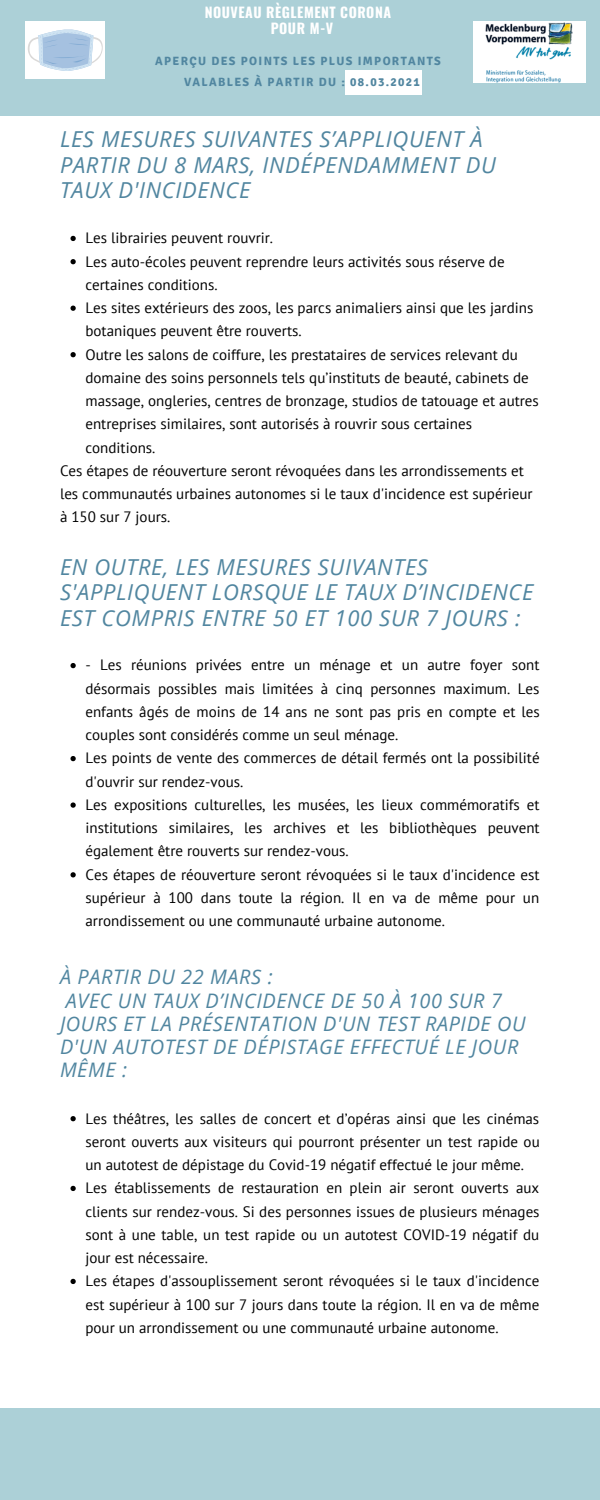
<style>
.page{position:relative;width:600px;height:1500px;background:#acd0d7}
.page>*{position:absolute;margin:0;border:0;box-sizing:border-box;transform-origin:0 0}
.t1{font:italic 22px/25.5px "Open Sans";letter-spacing:.03em;color:#5186a0}
.t2{font:italic 20px/23.2px "Open Sans";letter-spacing:.03em;color:#5186a0}
.t3{font:15px/23.2px "PT Sans";color:#000;text-align:justify}
.t4{font:700 14px "Oswald";letter-spacing:.035em;color:#fff}
.t5{font:700 12px "Signika";letter-spacing:.11em;color:#5186a0}
</style>
<div class="page">
<div style="left:0;top:116px;width:600px;height:1292px;background:#fff"></div>
<div style="left:346px;top:70px;width:76px;height:25px;background:#fff"></div>
<img style="left:473px;top:22px;width:112px;height:61px">
<div style="left:25px;top:22px;width:80px;height:57px;background:#fff"></div>
<svg style="left:28px;top:30px;width:75px;height:41px"></svg>
<svg style="left:70px;top:236px;width:6px;height:5px"></svg>
<svg style="left:70px;top:259px;width:6px;height:5px"></svg>
<svg style="left:70px;top:306px;width:6px;height:5px"></svg>
<svg style="left:70px;top:352px;width:6px;height:5px"></svg>
<svg style="left:70px;top:663px;width:6px;height:5px"></svg>
<svg style="left:70px;top:756px;width:6px;height:5px"></svg>
<svg style="left:70px;top:802px;width:6px;height:6px"></svg>
<svg style="left:70px;top:872px;width:6px;height:5px"></svg>
<svg style="left:70px;top:1116px;width:6px;height:5px"></svg>
<svg style="left:70px;top:1186px;width:6px;height:5px"></svg>
<svg style="left:70px;top:1279px;width:6px;height:5px"></svg>
<p class="t4" style="left:205px;top:2px;width:188px">NOUVEAU RÈGLEMENT CORONA</p>
<p class="t4" style="left:271px;top:17px;width:64px">POUR M-V</p>
<p class="t5" style="left:155px;top:54px;width:287px">APERÇU DES POINTS LES PLUS IMPORTANTS</p>
<p class="t5" style="left:184px;top:75px;width:237px">VALABLES À PARTIR DU : 08.03.2021</p>
<p class="t1" style="left:60px;top:126px;width:438px">LES MESURES SUIVANTES S’APPLIQUENT À<br>PARTIR DU 8 MARS, INDÉPENDAMMENT DU<br>TAUX D'INCIDENCE</p>
<p class="t3" style="left:86px;top:226px;width:189px">Les librairies peuvent rouvrir.</p>
<p class="t3" style="left:86px;top:249px;width:421px">Les auto-écoles peuvent reprendre leurs activités sous réserve de certaines conditions.</p>
<p class="t3" style="left:86px;top:296px;width:449px">Les sites extérieurs des zoos, les parcs animaliers ainsi que les jardins botaniques peuvent être rouverts.</p>
<p class="t3" style="left:86px;top:342px;width:455px;text-align:left">Outre les salons de coiffure, les prestataires de services relevant du domaine des soins personnels tels qu’instituts de beauté, cabinets de massage, ongleries, centres de bronzage, studios de tatouage et autres entreprises similaires, sont autorisés à rouvrir sous certaines conditions.</p>
<p class="t3" style="left:60px;top:459px;width:474px;text-align:left">Ces étapes de réouverture seront révoquées dans les arrondissements et les communautés urbaines autonomes si le taux d'incidence est supérieur à 150 sur 7 jours.</p>
<p class="t1" style="left:60px;top:553px;width:475px">EN OUTRE, LES MESURES SUIVANTES<br>S'APPLIQUENT LORSQUE LE TAUX D’INCIDENCE<br>EST COMPRIS ENTRE 50 ET 100 SUR 7 JOURS :</p>
<p class="t3" style="left:86px;top:653px;width:456px">- Les réunions privées entre un ménage et un autre foyer sont désormais possibles mais limitées à cinq personnes maximum. Les enfants âgés de moins de 14 ans ne sont pas pris en compte et les couples sont considérés comme un seul ménage.</p>
<p class="t3" style="left:86px;top:746px;width:456px">Les points de vente des commerces de détail fermés ont la possibilité d'ouvrir sur rendez-vous.</p>
<p class="t3" style="left:86px;top:793px;width:456px">Les expositions culturelles, les musées, les lieux commémoratifs et institutions similaires, les archives et les bibliothèques peuvent également être rouverts sur rendez-vous.</p>
<p class="t3" style="left:86px;top:863px;width:455px">Ces étapes de réouverture seront révoquées si le taux d'incidence est supérieur à 100 dans toute la région. Il en va de même pour un arrondissement ou une communauté urbaine autonome.</p>
<p class="t2" style="left:60px;top:965px;width:214px">À PARTIR DU 22 MARS :</p>
<p class="t2" style="left:60px;top:988px;width:467px">AVEC UN TAUX D’INCIDENCE DE 50 À 100 SUR 7<br>JOURS ET LA PRÉSENTATION D'UN TEST RAPIDE OU D'UN AUTOTEST DE DÉPISTAGE EFFECTUÉ LE JOUR MÊME :</p>
<p class="t3" style="left:86px;top:1106px;width:456px">Les théâtres, les salles de concert et d’opéras ainsi que les cinémas seront ouverts aux visiteurs qui pourront présenter un test rapide ou un autotest de dépistage du Covid-19 négatif effectué le jour même.</p>
<p class="t3" style="left:86px;top:1176px;width:456px">Les établissements de restauration en plein air seront ouverts aux clients sur rendez-vous. Si des personnes issues de plusieurs ménages sont à une table, un test rapide ou un autotest COVID-19 négatif du jour est nécessaire.</p>
<p class="t3" style="left:86px;top:1269px;width:455px">Les étapes d'assouplissement seront révoquées si le taux d'incidence est supérieur à 100 sur 7 jours dans toute la région. Il en va de même pour un arrondissement ou une communauté urbaine autonome.</p>
</div>
